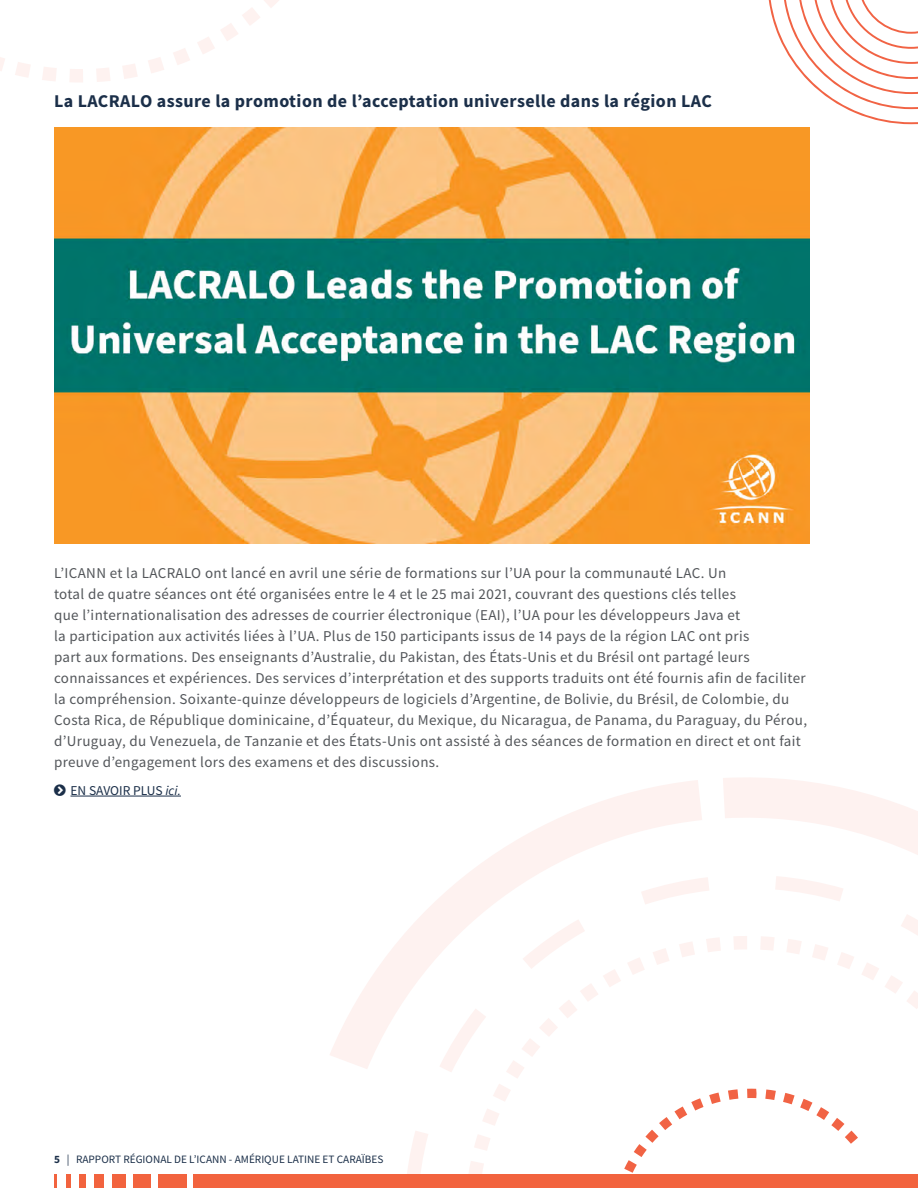
<style>
.page{position:relative;width:918px;height:1188px;background:#fff}
.page>*{position:absolute;margin:0;border:0;box-sizing:border-box;transform-origin:0 0}
._2021_Regional_Repor{font:700 18px "Source Sans Pro";letter-spacing:.025em;color:#1b2f49}
._2020_HIGHLIGHTS_SUB{font:15px/21px "Source Sans Pro";letter-spacing:.025em;color:#53565a}
.t1{font:13.5px "Source Sans Pro";color:#1b2f49}
.t2{font:11.25px "Source Sans Pro";color:#1b2f49}
.s1{font-style:italic}
.s2{font-weight:700}
</style>
<div class="page">
<svg style="left:407px;top:1131px;width:21px;height:43px"></svg>
<svg style="left:702px;top:878px;width:7px;height:13px"></svg>
<svg style="left:446px;top:938px;width:412px;height:236px"></svg>
<svg style="left:723px;top:778px;width:195px;height:299px"></svg>
<svg style="left:330px;top:780px;width:372px;height:289px"></svg>
<svg style="left:197px;top:0;width:82px;height:54px"></svg>
<svg style="left:173px;top:48px;width:17px;height:17px"></svg>
<svg style="left:0;top:57px;width:5px;height:14px"></svg>
<svg style="left:148px;top:57px;width:16px;height:16px"></svg>
<svg style="left:15px;top:62px;width:16px;height:15px"></svg>
<svg style="left:122px;top:64px;width:15px;height:15px"></svg>
<svg style="left:42px;top:67px;width:15px;height:14px"></svg>
<svg style="left:96px;top:68px;width:14px;height:14px"></svg>
<svg style="left:70px;top:69px;width:13px;height:13px"></svg>
<svg style="left:769px;top:0;width:149px;height:124px"></svg>
<div style="left:133px;top:1174px;width:18px;height:14px;background:#f2633e"></div>
<div style="left:158px;top:1174px;width:29px;height:14px;background:#f2633e"></div>
<div style="left:193px;top:1174px;width:725px;height:14px;background:#f2633e"></div>
<div style="left:112px;top:1174px;width:14px;height:14px;background:#f2633e"></div>
<div style="left:94px;top:1174px;width:10px;height:14px;background:#f2633e"></div>
<div style="left:79px;top:1174px;width:7px;height:14px;background:#f2633e"></div>
<hr style="left:66px;top:1174px;width:4px;height:14px;background:#f2633e">
<hr style="left:54px;top:1174px;width:3px;height:14px;background:#f2633e">
<hr style="left:70px;top:796px;width:111px;height:1px;background:#1b2f49">
<img style="left:54px;top:128px;width:756px;height:415px">
<p class="_2021_Regional_Repor" style="left:54px;top:89px;width:659px">La LACRALO assure la promotion de l’acceptation universelle dans la région LAC</p>
<p class="_2020_HIGHLIGHTS_SUB" style="left:54px;top:562px;width:755px">L’ICANN et la LACRALO ont lancé en avril une série de formations sur l’UA pour la communauté LAC. Un<br>total de quatre séances ont été organisées entre le 4 et le 25 mai 2021, couvrant des questions clés telles<br>que l’internationalisation des adresses de courrier électronique (EAI), l’UA pour les développeurs Java et<br>la participation aux activités liées à l’UA. Plus de 150 participants issus de 14 pays de la région LAC ont pris<br>part aux formations. Des enseignants d’Australie, du Pakistan, des États-Unis et du Brésil ont partagé leurs connaissances et expériences. Des services d’interprétation et des supports traduits ont été fournis afin de faciliter la compréhension. Soixante-quinze développeurs de logiciels d’Argentine, de Bolivie, du Brésil, de Colombie, du Costa Rica, de République dominicaine, d’Équateur, du Mexique, du Nicaragua, de Panama, du Paraguay, du Pérou, d’Uruguay, du Venezuela, de Tanzanie et des États-Unis ont assisté à des séances de formation en direct et ont fait preuve d’engagement lors des examens et des discussions.</p>
<p class="t1" style="left:70px;top:782px;width:112px">EN SAVOIR PLUS <span class="s1">ici.</span></p>
<p class="t2" style="left:54px;top:1152px;width:331px"><span class="s2">5</span> | RAPPORT RÉGIONAL DE L’ICANN - AMÉRIQUE LATINE ET CARAÏBES</p>
</div>
